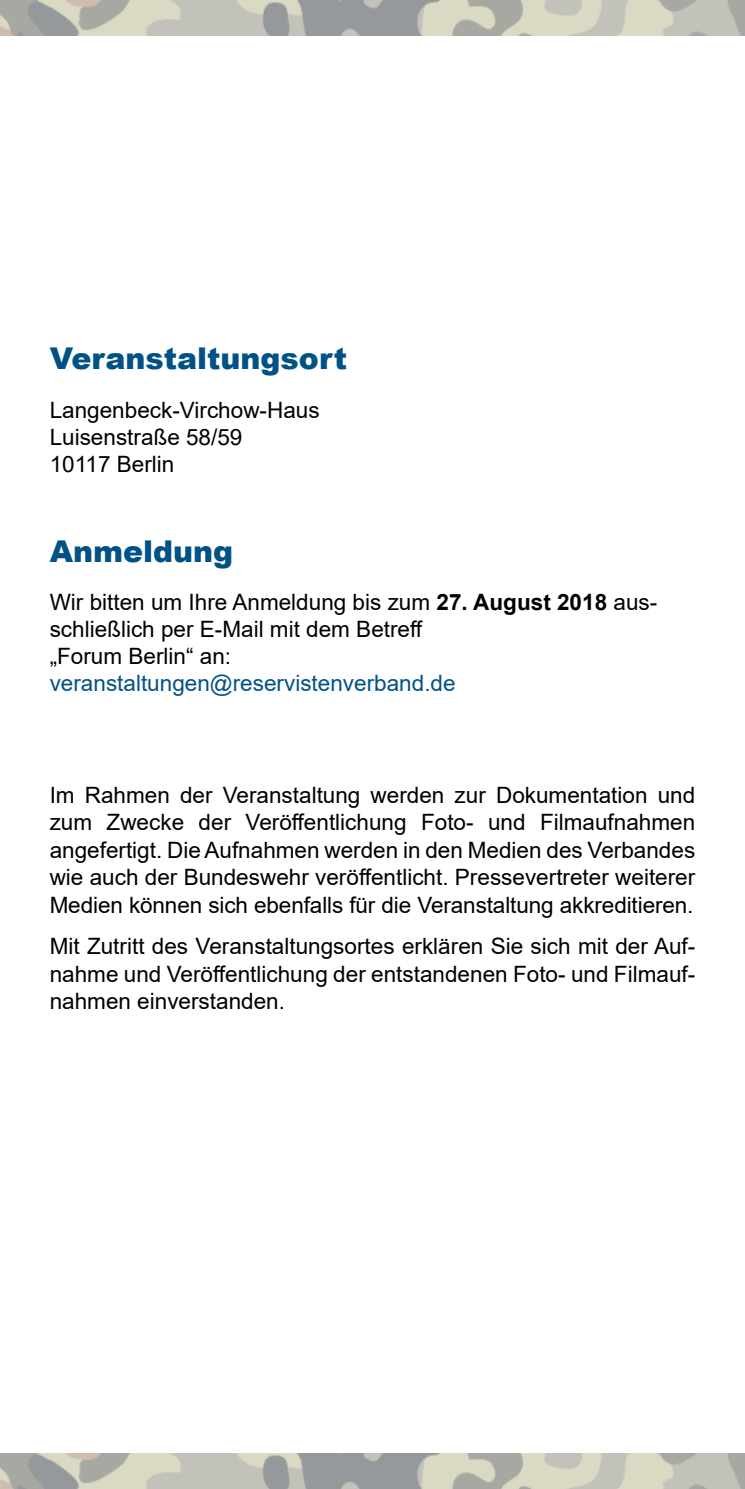
<style>
.page{position:relative;width:745px;height:1489px;background:#fff}
.page>*{position:absolute;margin:0;border:0;box-sizing:border-box;transform-origin:0 0}
.t1{font:900 30px "Arial";color:#005286}
.t2{font:22.5px/27.5px "Arial";color:#000}
.t3{font:22.5px "Arial";color:#005286}
.s1{font-weight:700}
</style>
<div class="page">
<img style="left:0;top:1453px;width:744px;height:35px">
<img style="left:0;top:0;width:744px;height:35px">
<h1 class="t1" style="left:50px;top:347px;width:299px">Veranstaltungsort</h1>
<p class="t2" style="left:50px;top:398px;width:271px">Langenbeck-Virchow-Haus<br>Luisenstraße 58/59<br>10117 Berlin</p>
<h1 class="t1" style="left:50px;top:540px;width:185px">Anmeldung</h1>
<p class="t2" style="left:50px;top:590px;width:608px">Wir bitten um Ihre Anmeldung bis zum <span class="s1">27. August 2018</span> aus&shy;schließlich per E-Mail mit dem Betreff<br>„Forum Berlin“ an:</p>
<p class="t3" style="left:50px;top:674px;width:407px">veranstaltungen@reservistenverband.de</p>
<p class="t2" style="left:50px;top:783px;width:646px;text-align:justify">Im Rahmen der Veranstaltung werden zur Dokumentation und zum Zwecke der Veröffentlichung Foto- und Filmaufnahmen angefertigt. Die Aufnahmen werden in den Medien des Verbandes wie auch der Bundeswehr veröffentlicht. Pressevertreter weiterer Medien können sich ebenfalls für die Veranstaltung akkreditieren.</p>
<p class="t2" style="left:50px;top:934px;width:646px;text-align:justify">Mit Zutritt des Veranstaltungsortes erklären Sie sich mit der Auf&shy;nahme und Veröffentlichung der entstandenen Foto- und Filmauf&shy;nahmen einverstanden.</p>
</div>
